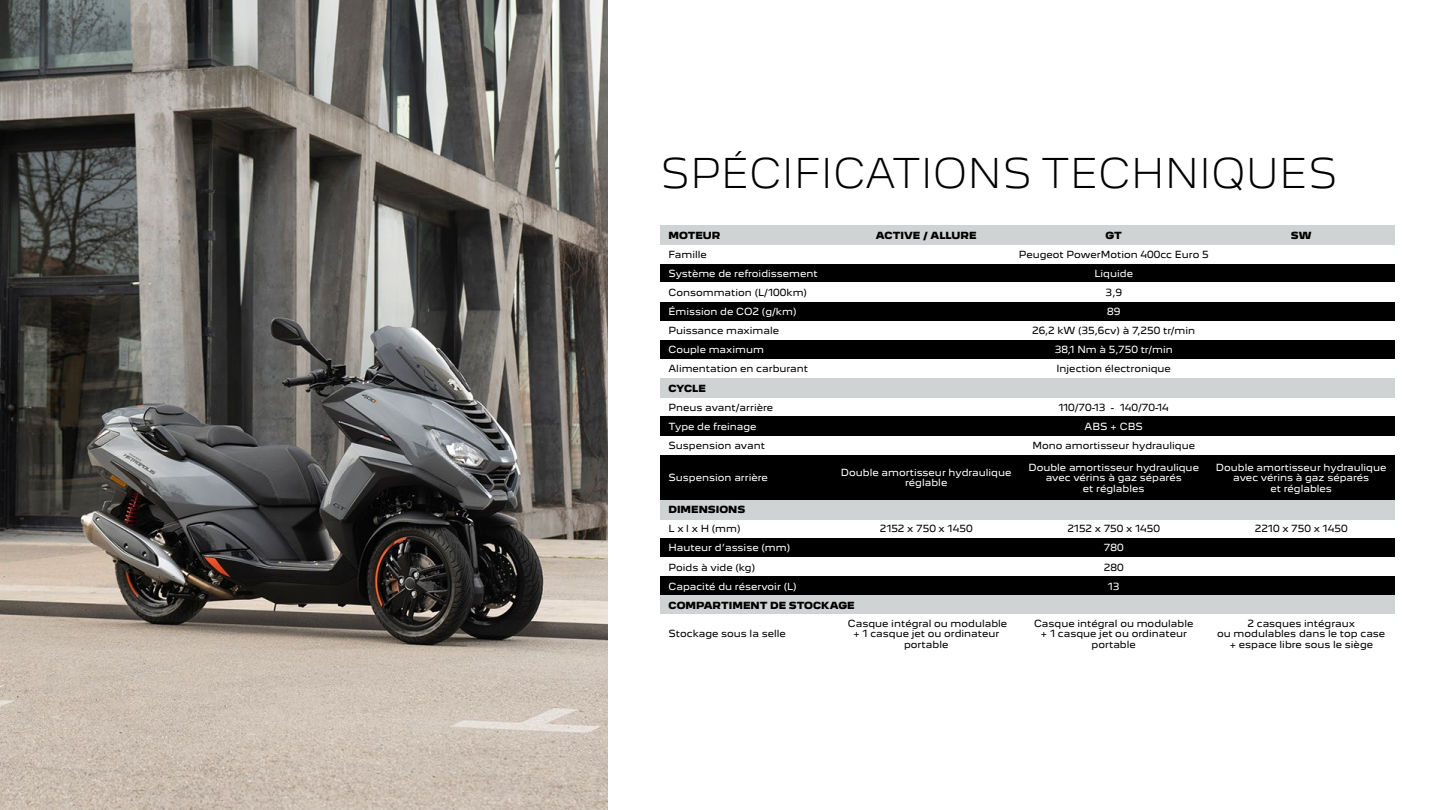
<style>
.page{position:relative;width:1440px;height:810px;background:#fff}
.page>*{position:absolute;margin:0;border:0;box-sizing:border-box;transform-origin:0 0}
.t1{font:300 37.5px "Peugeot New";color:#000}
.t2{font:9px/10.5px "Peugeot New";color:#fff;text-align:center}
.t3{font:9px/10.5px "Peugeot New";color:#020203;text-align:center}
.t4{font:9px "Peugeot New";color:#000}
.t5{font:900 9px "Peugeot New";color:#000}
</style>
<div class="page">
<img style="left:0;top:0;width:608px;height:810px">
<div style="left:660px;top:302px;width:172px;height:19px;background:#000"></div>
<div style="left:660px;top:264px;width:172px;height:19px;background:#000"></div>
<div style="left:660px;top:538px;width:172px;height:19px;background:#000"></div>
<div style="left:660px;top:417px;width:172px;height:19px;background:#000"></div>
<div style="left:660px;top:455px;width:172px;height:45px;background:#000"></div>
<div style="left:660px;top:340px;width:172px;height:19px;background:#000"></div>
<div style="left:660px;top:576px;width:172px;height:20px;background:#000"></div>
<div style="left:832px;top:302px;width:563px;height:19px;background:#000"></div>
<div style="left:832px;top:264px;width:563px;height:19px;background:#000"></div>
<div style="left:832px;top:538px;width:563px;height:19px;background:#000"></div>
<div style="left:832px;top:417px;width:563px;height:19px;background:#000"></div>
<div style="left:832px;top:455px;width:188px;height:45px;background:#000"></div>
<div style="left:1020px;top:455px;width:188px;height:45px;background:#000"></div>
<div style="left:1208px;top:455px;width:187px;height:45px;background:#000"></div>
<div style="left:832px;top:340px;width:563px;height:19px;background:#000"></div>
<div style="left:832px;top:576px;width:563px;height:20px;background:#000"></div>
<div style="left:660px;top:225px;width:172px;height:19px;background:#d0d3d3"></div>
<div style="left:832px;top:225px;width:188px;height:19px;background:#d0d3d3"></div>
<div style="left:1020px;top:225px;width:188px;height:19px;background:#d0d3d3"></div>
<div style="left:1208px;top:225px;width:187px;height:19px;background:#d0d3d3"></div>
<div style="left:660px;top:596px;width:735px;height:19px;background:#d0d3d3"></div>
<div style="left:660px;top:500px;width:735px;height:19px;background:#d0d3d3"></div>
<div style="left:660px;top:378px;width:735px;height:20px;background:#d0d3d3"></div>
<h1 class="t1" style="left:660px;top:149px;width:680px">SPÉCIFICATIONS TECHNIQUES</h1>
<p class="t5" style="left:669px;top:229px;width:53px">MOTEUR</p>
<p class="t5" style="left:876px;top:229px;width:102px">ACTIVE / ALLURE</p>
<p class="t5" style="left:1106px;top:229px;width:18px">GT</p>
<p class="t5" style="left:1291px;top:229px;width:22px">SW</p>
<p class="t4" style="left:669px;top:248px;width:40px">Famille</p>
<p class="t3" style="left:1019px;top:249px;width:191px">Peugeot PowerMotion 400cc Euro 5</p>
<p class="t2" style="left:669px;top:268px;width:151px">Système de refroidissement</p>
<p class="t2" style="left:1094px;top:268px;width:40px">Liquide</p>
<p class="t4" style="left:669px;top:286px;width:140px">Consommation (L/100km)</p>
<p class="t4" style="left:1105px;top:286px;width:18px">3,9</p>
<p class="t2" style="left:669px;top:306px;width:130px">Émission de CO2 (g/km)</p>
<p class="t2" style="left:1107px;top:306px;width:15px">89</p>
<p class="t4" style="left:669px;top:325px;width:112px">Puissance maximale</p>
<p class="t4" style="left:1032px;top:325px;width:164px">26,2 kW (35,6cv) à 7,250 tr/min</p>
<p class="t2" style="left:669px;top:344px;width:97px">Couple maximum</p>
<p class="t2" style="left:1055px;top:344px;width:120px">38,1 Nm à 5,750 tr/min</p>
<p class="t4" style="left:669px;top:363px;width:141px">Alimentation en carburant</p>
<p class="t4" style="left:1057px;top:363px;width:116px">Injection électronique</p>
<p class="t5" style="left:669px;top:382px;width:39px">CYCLE</p>
<p class="t4" style="left:669px;top:401px;width:106px">Pneus avant/arrière</p>
<p class="t4" style="left:669px;top:439px;width:98px">Suspension avant</p>
<p class="t2" style="left:669px;top:421px;width:90px">Type de freinage</p>
<p class="t3" style="left:1059px;top:402px;width:112px">110/70-13 - 140/70-14</p>
<p class="t3" style="left:1032px;top:440px;width:164px">Mono amortisseur hydraulique</p>
<p class="t2" style="left:1085px;top:421px;width:60px">ABS + CBS</p>
<p class="t2" style="left:669px;top:472px;width:101px">Suspension arrière</p>
<p class="t2" style="left:841px;top:467px;width:172px">Double amortisseur hydraulique réglable</p>
<p class="t2" style="left:1028px;top:462px;width:172px">Double amortisseur hydraulique avec vérins à gaz séparés<br>et réglables</p>
<p class="t2" style="left:1216px;top:462px;width:172px">Double amortisseur hydraulique avec vérins à gaz séparés<br>et réglables</p>
<p class="t5" style="left:669px;top:503px;width:78px">DIMENSIONS</p>
<p class="t4" style="left:669px;top:523px;width:74px">L x l x H (mm)</p>
<p class="t3" style="left:880px;top:523px;width:94px">2152 x 750 x 1450</p>
<p class="t3" style="left:1067px;top:523px;width:94px">2152 x 750 x 1450</p>
<p class="t3" style="left:1255px;top:523px;width:94px">2210 x 750 x 1450</p>
<p class="t2" style="left:669px;top:543px;width:123px">Hauteur d’assise (mm)</p>
<p class="t2" style="left:1104px;top:543px;width:21px">780</p>
<p class="t4" style="left:669px;top:561px;width:88px">Poids à vide (kg)</p>
<p class="t3" style="left:1104px;top:562px;width:21px">280</p>
<p class="t2" style="left:669px;top:581px;width:130px">Capacité du réservoir (L)</p>
<p class="t2" style="left:1108px;top:581px;width:13px">13</p>
<p class="t5" style="left:669px;top:599px;width:188px">COMPARTIMENT DE STOCKAGE</p>
<p class="t3" style="left:669px;top:628px;width:119px">Stockage sous la selle</p>
<p class="t3" style="left:848px;top:618px;width:161px">Casque intégral ou modulable + 1 casque jet ou ordinateur portable</p>
<p class="t3" style="left:1034px;top:618px;width:161px">Casque intégral ou modulable + 1 casque jet ou ordinateur portable</p>
<p class="t3" style="left:1217px;top:618px;width:170px">2 casques intégraux<br>ou modulables dans le top case + espace libre sous le siège</p>
</div>
